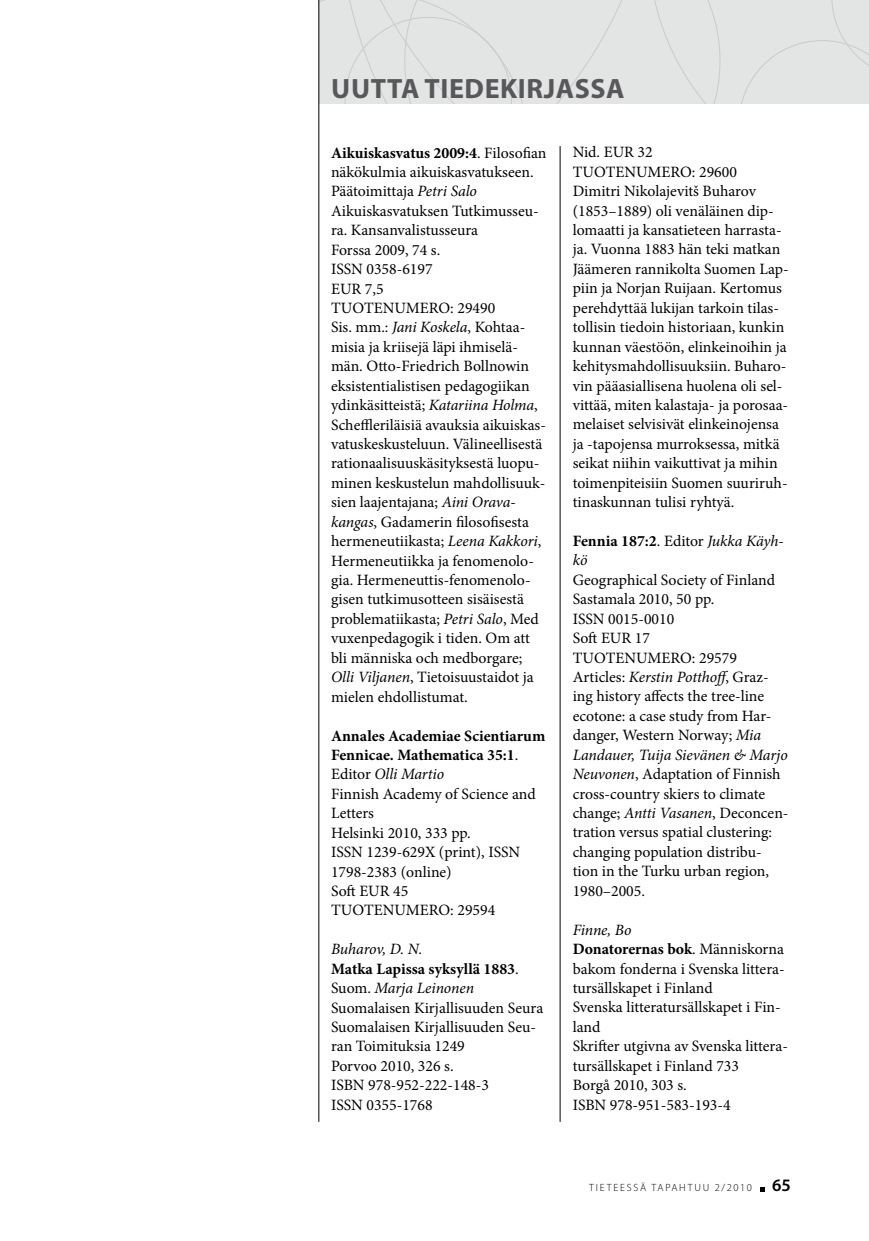
<style>
.page{position:relative;width:869px;height:1241px;background:#fff}
.page>*{position:absolute;margin:0;border:0;box-sizing:border-box;transform-origin:0 0}
.t1{font:700 28px "Myriad Pro";letter-spacing:.02em;color:#58585a}
.t2{font:15.75px/19.4px "Minion Pro";color:#000}
.t3{font:italic 15.75px/19.4px "Minion Pro";color:#000}
.t4{font:300 10.5px "Myriad Pro";letter-spacing:.17em;color:#000}
.s1{font-weight:700}
.s2{font-style:italic}
.s3{font-weight:700;font-style:normal}
.s4{font-style:normal}
.s5{font-weight:600;font-size:17.5px}
</style>
<div class="page">
<div style="left:319px;top:0;width:549px;height:104px;background:#e3e4e4"></div>
<svg style="left:760px;top:1187px;width:4px;height:3px"></svg>
<hr style="left:318px;top:0;width:1px;height:1121px;background:#000">
<hr style="left:559px;top:146px;width:1px;height:975px;background:#000">
<h1 class="t1" style="left:331px;top:70px;width:295px">UUTTA TIEDEKIRJASSA</h1>
<p class="t2" style="left:331px;top:143px;width:217px"><span class="s1">Aikuiskasvatus 2009:4</span>. Filosofian näkökulmia aikuiskasvatukseen.<br>Päätoimittaja <span class="s2">Petri Salo<br></span>Aikuiskasvatuksen Tutkimusseu&shy;ra. Kansanvalistusseura<br>Forssa 2009, 74 s.<br>ISSN 0358-6197<br>EUR 7,5<br>TUOTENUMERO: 29490<br>Sis. mm.: <span class="s2">Jani Koskela</span>, Kohtaa&shy;misia ja kriisejä läpi ihmiselä&shy;män. Otto-Friedrich Bollnowin eksistentialistisen pedagogiikan ydinkäsitteistä; <span class="s2">Katariina Holma</span>,<br>Scheffleriläisiä avauksia aikuiskas&shy;vatuskeskusteluun. Välineellisestä rationaalisuuskäsityksestä luopu&shy;minen keskustelun mahdollisuuk&shy;sien laajentajana; <span class="s2">Aini Orava&shy;kangas</span>, Gadamerin filosofisesta hermeneutiikasta; <span class="s2">Leena Kakkori</span>,<br>Hermeneutiikka ja fenomenolo&shy;gia. Hermeneuttis-fenomenolo&shy;gisen tutkimusotteen sisäisestä problematiikasta; <span class="s2">Petri Salo</span>, Med vuxenpedagogik i tiden. Om att bli människa och medborgare;<br><span class="s2">Olli Viljanen</span>, Tietoisuustaidot ja mielen ehdollistumat.</p>
<p class="t2" style="left:331px;top:725px;width:216px"><span class="s1">Annales Academiae Scientiarum<br>Fennicae. Mathematica 35:1</span>.<br>Editor <span class="s2">Olli Martio<br></span>Finnish Academy of Science and<br>Letters<br>Helsinki 2010, 333 pp.<br>ISSN 1239-629X (print), ISSN<br>1798-2383 (online)<br>Soft EUR 45<br>TUOTENUMERO: 29594</p>
<p class="t2" style="left:331px;top:939px;width:214px"><span class="s2">Buharov, D. N.<br></span><span class="s1">Matka Lapissa syksyllä 1883</span>.<br>Suom. <span class="s2">Marja Leinonen<br></span>Suomalaisen Kirjallisuuden Seura<br>Suomalaisen Kirjallisuuden Seu&shy;ran Toimituksia 1249<br>Porvoo 2010, 326 s.<br>ISBN 978-952-222-148-3<br>ISSN 0355-1768</p>
<p class="t2" style="left:572px;top:143px;width:217px">Nid. EUR 32<br>TUOTENUMERO: 29600<br>Dimitri Nikolajevitš Buharov (1853–1889) oli venäläinen dip&shy;lomaatti ja kansatieteen harrasta&shy;ja. Vuonna 1883 hän teki matkan<br>Jäämeren rannikolta Suomen Lap&shy;piin ja Norjan Ruijaan. Kertomus perehdyttää lukijan tarkoin tilas&shy;tollisin tiedoin historiaan, kunkin kunnan väestöön, elinkeinoihin ja kehitysmahdollisuuksiin. Buharo&shy;vin pääasiallisena huolena oli sel&shy;vittää, miten kalastaja- ja porosaa&shy;melaiset selvisivät elinkeinojensa ja -tapojensa murroksessa, mitkä seikat niihin vaikuttivat ja mihin toimenpiteisiin Suomen suuriruh&shy;tinaskunnan tulisi ryhtyä.</p>
<p class="t3" style="left:572px;top:531px;width:212px"><span class="s3">Fennia 187:2</span><span class="s4">. Editor</span> Jukka Käyh&shy;kö</p>
<p class="t2" style="left:572px;top:570px;width:217px">Geographical Society of Finland<br>Sastamala 2010, 50 pp.<br>ISSN 0015-0010<br>Soft EUR 17<br>TUOTENUMERO: 29579<br>Articles: <span class="s2">Kerstin Potthoff</span>, Graz&shy;ing history affects the tree-line ecotone: a case study from Har&shy;danger, Western Norway; <span class="s2">Mia<br>Landauer, Tuija Sievänen &amp; Marjo<br>Neuvonen</span>, Adaptation of Finnish cross-country skiers to climate change; <span class="s2">Antti Vasanen</span>, Deconcen&shy;tration versus spatial clustering: changing population distribu&shy;tion in the Turku urban region,<br>1980–2005.</p>
<p class="t2" style="left:572px;top:919px;width:217px"><span class="s2">Finne, Bo<br></span><span class="s1">Donatorernas bok</span>. Människorna bakom fonderna i Svenska littera&shy;tursällskapet i Finland<br>Svenska litteratursällskapet i Fin&shy;land<br>Skrifter utgivna av Svenska littera&shy;tursällskapet i Finland 733<br>Borgå 2010, 303 s.<br>ISBN 978-951-583-193-4</p>
<p class="t4" style="left:589px;top:1181px;width:203px">TIETEESSÄ TAPAHTUU 2/2010 <span class="s5">65</span></p>
</div>
